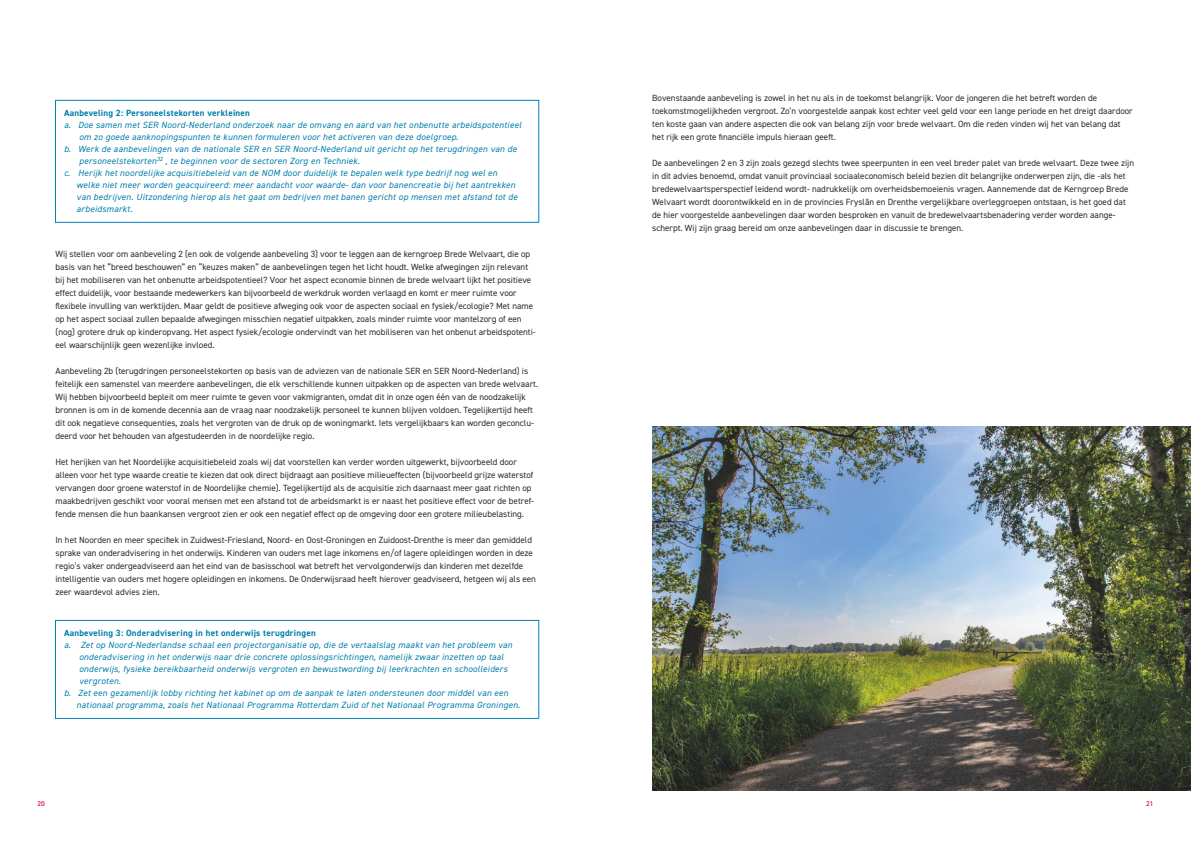
<style>
.page{position:relative;width:1191px;height:842px;background:#fff}
.page>*{position:absolute;margin:0;border:0;box-sizing:border-box;transform-origin:0 0}
.t1{font:9px/13px "DIN2014";color:#2b2b2a}
.t2{font:italic 9px "DIN2014";letter-spacing:.03em;color:#007eaa}
.t3{font:700 9px "DIN2014";letter-spacing:.03em;color:#007eaa}
.t4{font:600 7px "DIN2014";color:#df1d58}
</style>
<div class="page">
<div style="left:55px;top:100px;width:484px;height:123px;border:1px solid #0084b9"></div>
<div style="left:55px;top:620px;width:484px;height:99px;border:1px solid #0084b9"></div>
<img style="left:652px;top:427px;width:539px;height:364px">
<p class="t3" style="left:64px;top:107px;width:187px">Aanbeveling 2: Personeelstekorten verkleinen</p>
<p class="t2" style="left:64px;top:119px;width:459px">a. Doe samen met SER Noord-Nederland onderzoek naar de omvang en aard van het onbenutte arbeidspotentieel</p>
<p class="t2" style="left:79px;top:131px;width:381px">om zo goede aanknopingspunten te kunnen formuleren voor het activeren van deze doelgroep.</p>
<p class="t2" style="left:64px;top:143px;width:454px">b. Werk de aanbevelingen van de nationale SER en SER Noord-Nederland uit gericht op het terugdringen van de</p>
<p class="t2" style="left:79px;top:155px;width:282px">personeelstekorten<sup>32</sup> , te beginnen voor de sectoren Zorg en Techniek.</p>
<p class="t2" style="left:64px;top:167px;width:435px">c. Herijk het noordelijke acquisitiebeleid van de NOM door duidelijk te bepalen welk type bedrijf nog wel en</p>
<p class="t2" style="left:77px;top:179px;width:440px">welke niet meer worden geacquireerd: meer aandacht voor waarde- dan voor banencreatie bij het aantrekken</p>
<p class="t2" style="left:77px;top:191px;width:442px">van bedrijven. Uitzondering hierop als het gaat om bedrijven met banen gericht op mensen met afstand tot de</p>
<p class="t2" style="left:77px;top:203px;width:57px">arbeidsmarkt.</p>
<p class="t1" style="left:55px;top:247px;width:482px">Wij stellen voor om aanbeveling 2 (en ook de volgende aanbeveling 3) voor te leggen aan de kerngroep Brede Welvaart, die op basis van het “breed beschouwen” en “keuzes maken” de aanbevelingen tegen het licht houdt. Welke afwegingen zijn relevant bij het mobiliseren van het onbenutte arbeidspotentieel? Voor het aspect economie binnen de brede welvaart lijkt het positieve effect duidelijk, voor bestaande medewerkers kan bijvoorbeeld de werkdruk worden verlaagd en komt er meer ruimte voor flexibele invulling van werktijden. Maar geldt de positieve afweging ook voor de aspecten sociaal en fysiek/ecologie? Met name op het aspect sociaal zullen bepaalde afwegingen misschien negatief uitpakken, zoals minder ruimte voor mantelzorg of een (nog) grotere druk op kinderopvang. Het aspect fysiek/ecologie ondervindt van het mobiliseren van het onbenut arbeidspotenti&shy;eel waarschijnlijk geen wezenlijke invloed.</p>
<p class="t1" style="left:55px;top:364px;width:484px">Aanbeveling 2b (terugdringen personeelstekorten op basis van de adviezen van de nationale SER en SER Noord-Nederland) is feitelijk een samenstel van meerdere aanbevelingen, die elk verschillende kunnen uitpakken op de aspecten van brede welvaart.<br>Wij hebben bijvoorbeeld bepleit om meer ruimte te geven voor vakmigranten, omdat dit in onze ogen één van de noodzakelijk bronnen is om in de komende decennia aan de vraag naar noodzakelijk personeel te kunnen blijven voldoen. Tegelijkertijd heeft dit ook negatieve consequenties, zoals het vergroten van de druk op de woningmarkt. Iets vergelijkbaars kan worden geconclu&shy;deerd voor het behouden van afgestudeerden in de noordelijke regio.</p>
<p class="t1" style="left:55px;top:455px;width:480px">Het herijken van het Noordelijke acquisitiebeleid zoals wij dat voorstellen kan verder worden uitgewerkt, bijvoorbeeld door alleen voor het type waarde creatie te kiezen dat ook direct bijdraagt aan positieve milieueffecten (bijvoorbeeld grijze waterstof vervangen door groene waterstof in de Noordelijke chemie). Tegelijkertijd als de acquisitie zich daarnaast meer gaat richten op maakbedrijven geschikt voor vooral mensen met een afstand tot de arbeidsmarkt is er naast het positieve effect voor de betref&shy;fende mensen die hun baankansen vergroot zien er ook een negatief effect op de omgeving door een grotere milieubelasting.</p>
<p class="t1" style="left:55px;top:533px;width:482px">In het Noorden en meer specifiek in Zuidwest-Friesland, Noord- en Oost-Groningen en Zuidoost-Drenthe is meer dan gemiddeld sprake van onderadvisering in het onderwijs. Kinderen van ouders met lage inkomens en/of lagere opleidingen worden in deze regio’s vaker ondergeadviseerd aan het eind van de basisschool wat betreft het vervolgonderwijs dan kinderen met dezelfde intelligentie van ouders met hogere opleidingen en inkomens. De Onderwijsraad heeft hierover geadviseerd, hetgeen wij als een zeer waardevol advies zien.</p>
<p class="t3" style="left:64px;top:627px;width:253px">Aanbeveling 3: Onderadvisering in het onderwijs terugdringen</p>
<p class="t2" style="left:64px;top:639px;width:450px">a. Zet op Noord-Nederlandse schaal een projectorganisatie op, die de vertaalslag maakt van het probleem van</p>
<p class="t2" style="left:79px;top:651px;width:426px">onderadvisering in het onderwijs naar drie concrete oplossingsrichtingen, namelijk zwaar inzetten op taal</p>
<p class="t2" style="left:79px;top:663px;width:430px">onderwijs, fysieke bereikbaarheid onderwijs vergroten en bewustwording bij leerkrachten en schoolleiders</p>
<p class="t2" style="left:79px;top:675px;width:43px">vergroten.</p>
<p class="t2" style="left:64px;top:687px;width:446px">b. Zet een gezamenlijk lobby richting het kabinet op om de aanpak te laten ondersteunen door middel van een</p>
<p class="t2" style="left:77px;top:699px;width:445px">nationaal programma, zoals het Nationaal Programma Rotterdam Zuid of het Nationaal Programma Groningen.</p>
<p class="t1" style="left:652px;top:91px;width:482px">Bovenstaande aanbeveling is zowel in het nu als in de toekomst belangrijk. Voor de jongeren die het betreft worden de toekomstmogelijkheden vergroot. Zo’n voorgestelde aanpak kost echter veel geld voor een lange periode en het dreigt daardoor ten koste gaan van andere aspecten die ook van belang zijn voor brede welvaart. Om die reden vinden wij het van belang dat het rijk een grote financiële impuls hieraan geeft.</p>
<p class="t1" style="left:652px;top:156px;width:483px">De aanbevelingen 2 en 3 zijn zoals gezegd slechts twee speerpunten in een veel breder palet van brede welvaart. Deze twee zijn in dit advies benoemd, omdat vanuit provinciaal sociaaleconomisch beleid bezien dit belangrijke onderwerpen zijn, die -als het bredewelvaartsperspectief leidend wordt- nadrukkelijk om overheidsbemoeienis vragen. Aannemende dat de Kerngroep Brede Welvaart wordt doorontwikkeld en in de provincies Fryslân en Drenthe vergelijkbare overleggroepen ontstaan, is het goed dat de hier voorgestelde aanbevelingen daar worden besproken en vanuit de bredewelvaartsbenadering verder worden aange&shy;scherpt. Wij zijn graag bereid om onze aanbevelingen daar in discussie te brengen.</p>
<p class="t4" style="left:38px;top:799px;width:9px">20</p>
<p class="t4" style="left:1146px;top:799px;width:9px">21</p>
</div>
